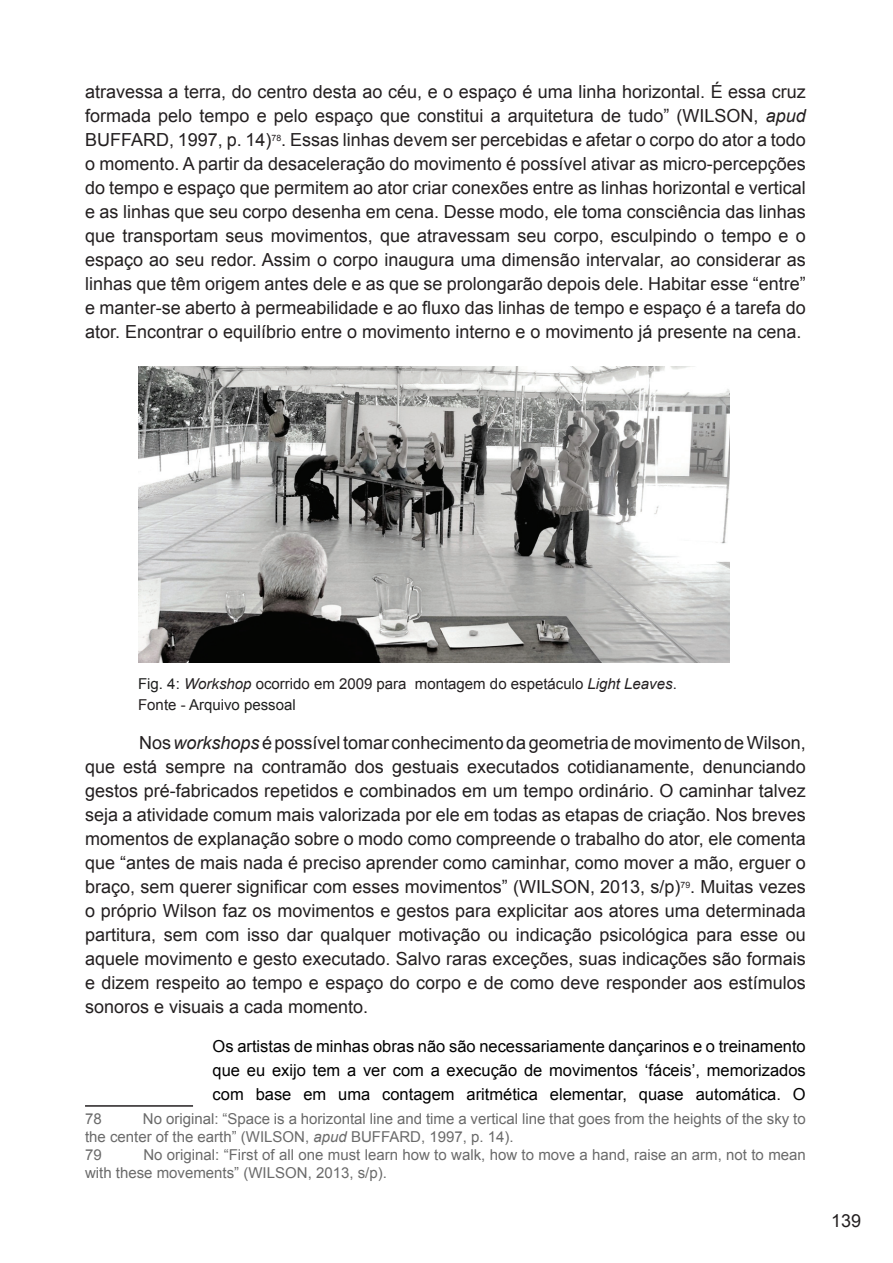
<style>
.page{position:relative;width:893px;height:1263px;background:#fff}
.page>*{position:absolute;margin:0;border:0;box-sizing:border-box;transform-origin:0 0}
.t1{font:18px/24px "Arial";color:#231f20;text-align:justify}
.t2{font:16.5px/24px "Arial";color:#000;text-align:justify}
.t3{font:15px/18px "Arial";color:#6a6a6a}
.t4{font:15px/21px "Arial";color:#231f20}
.s1{font-style:italic}
.s2{color:#1e1f1e}
</style>
<div class="page">
<img style="left:138px;top:366px;width:591px;height:296px">
<hr style="left:85px;top:1105px;width:108px;height:2px;background:#231f20">
<p class="t1" style="left:85px;top:80px;width:722px">atravessa a terra, do centro desta ao céu, e o espaço é uma linha horizontal. É essa cruz formada pelo tempo e pelo espaço que constitui a arquitetura de tudo” (WILSON, <span class="s1">apud </span>BUFFARD, 1997, p. 14)<sup>78</sup>. Essas linhas devem ser percebidas e afetar o corpo do ator a todo o momento. A partir da desaceleração do movimento é possível ativar as micro-percepções do tempo e espaço que permitem ao ator criar conexões entre as linhas horizontal e vertical e as linhas que seu corpo desenha em cena. Desse modo, ele toma consciência das linhas que transportam seus movimentos, que atravessam seu corpo, esculpindo o tempo e o espaço ao seu redor. Assim o corpo inaugura uma dimensão intervalar, ao considerar as linhas que têm origem antes dele e as que se prolongarão depois dele. Habitar esse “entre” e manter-se aberto à permeabilidade e ao fluxo das linhas de tempo e espaço é a tarefa do ator. Encontrar o equilíbrio entre o movimento interno e o movimento já presente na cena.</p>
<p class="t4" style="left:138px;top:674px;width:540px"><span class="s2">Fig. 4:</span> <span class="s1">Workshop</span> ocorrido em 2009 para montagem do espetáculo <span class="s1">Light Leaves</span>.<br>Fonte - <span class="s2">Arquivo pessoal</span></p>
<p class="t1" style="left:85px;top:731px;width:722px;text-indent:54px">Nos <span class="s1">workshops</span>épossível tomar conhecimentodageometriade movimentodeWilson, que está sempre na contramão dos gestuais executados cotidianamente, denunciando gestos pré-fabricados repetidos e combinados em um tempo ordinário. O caminhar talvez seja a atividade comum mais valorizada por ele em todas as etapas de criação. Nos breves momentos de explanação sobre o modo como compreende o trabalho do ator, ele comenta que “antes de mais nada é preciso aprender como caminhar, como mover a mão, erguer o braço, sem querer significar com esses movimentos” (WILSON, 2013, s/p)<sup>79</sup>. Muitas vezes o próprio Wilson faz os movimentos e gestos para explicitar aos atores uma determinada partitura, sem com isso dar qualquer motivação ou indicação psicológica para esse ou aquele movimento e gesto executado. Salvo raras exceções, suas indicações são formais e dizem respeito ao tempo e espaço do corpo e de como deve responder aos estímulos sonoros e visuais a cada momento.</p>
<p class="t2" style="left:213px;top:1035px;width:595px">Os artistas de minhas obras não são necessariamente dançarinos e o treinamento que eu exijo tem a ver com a execução de movimentos ‘fáceis’, memorizados com base em uma contagem aritmética elementar, quase automática. O</p>
<p class="t3" style="left:85px;top:1110px;width:18px">78</p>
<p class="t3" style="left:85px;top:1110px;width:722px;text-indent:58px">No original: “Space is a horizontal line and time a vertical line that goes from the heights of the sky to the center of the earth” (WILSON, <span class="s1">apud</span> BUFFARD, 1997, p. 14).<br>79</p>
<p class="t3" style="left:85px;top:1146px;width:722px;text-indent:58px">No original: “First of all one must learn how to walk, how to move a hand, raise an arm, not to mean with these movements” (WILSON, 2013, s/p).</p>
<p class="t1" style="left:831px;top:1209px;width:32px">139</p>
</div>
